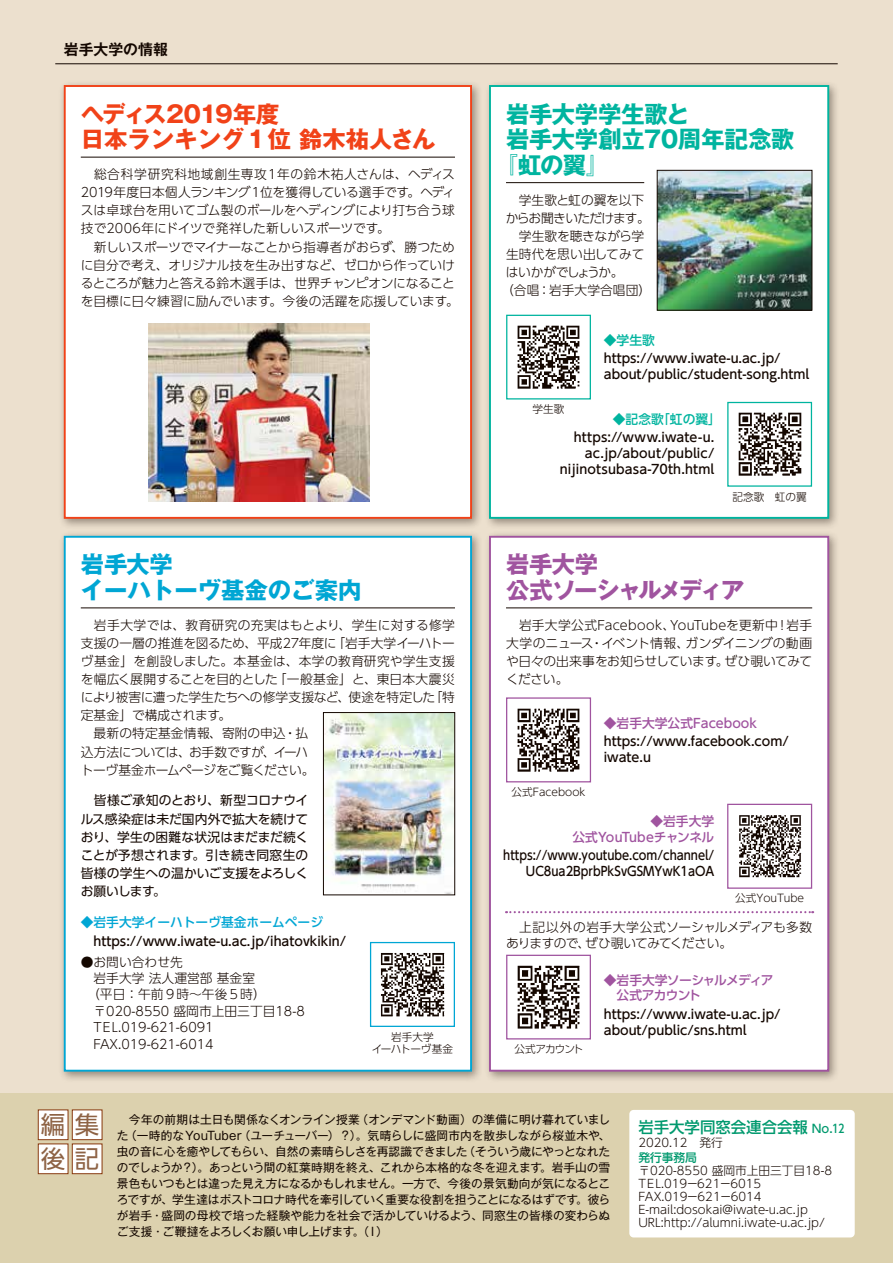
<style>
.page{position:relative;width:893px;height:1263px;background:#fff}
.page>*{position:absolute;margin:0;border:0;box-sizing:border-box;transform-origin:0 0}
.t1{font:24.45px/34px "UD Shin Go Pro";color:#8e6345}
.t2{font:700 23.4px "Gothic MB101 Pro";letter-spacing:-.015em;color:#00b49f}
.t3{font:700 23.4px/25.5px "Gothic MB101 Pro";letter-spacing:-.005em;color:#f14218}
.t4{font:700 23.4px/25.5px "Gothic MB101 Pro";color:#00a6d4}
.t5{font:700 23.4px/25.5px "Gothic MB101 Pro";letter-spacing:-.065em;color:#a0549f}
.t6{font:500 15.45px "UD Shin Go Pro";color:#00996e}
.t7{font:700 14.85px "Gothic MB101 Pro De";color:#140700}
.t8{font:300 12.75px/18.1px "UD Shin Go Pro";letter-spacing:-.005em;color:#140700}
.t9{font:500 12.75px/15.9px "UD Shin Go Pro";color:#140700}
.t10{font:12.75px/18.1px "UD Shin Go Pro";letter-spacing:-.01em;color:#140700;text-align:justify}
.t11{font:500 12.75px/15.9px "UD Shin Go Pro";color:#140700;text-align:right;scale:.9 1}
.t12{font:500 12.75px/15.9px "UD Shin Go Pro";color:#a0549f;text-align:right}
.t13{font:300 12.75px "UD Shin Go Pro";letter-spacing:-.065em;color:#140700}
.t14{font:500 12.75px/15.9px "UD Shin Go Pro";letter-spacing:-.05em;color:#a0549f}
.t15{font:500 12.75px "UD Shin Go Pro";color:#00a6d4}
.t16{font:500 12.75px "UD Shin Go Pro";color:#00b49f}
.t17{font:11.7px/15.9px "Gothic MB101 Pro";letter-spacing:-.02em;color:#140700;text-align:justify}
.t18{font:300 11.7px/12.8px "UD Shin Go Pro";color:#140700}
.t19{font:500 11.7px "UD Shin Go Pro";color:#00996e}
.t20{font:300 10.65px/11.1px "UD Shin Go Pro";color:#140700;text-align:center}
.t21{font:300 10.65px "UD Shin Go Pro";letter-spacing:-.08em;color:#140700}
.s1{font-size:11.7px}
</style>
<div class="page">
<div style="left:0;top:1093px;width:893px;height:170px;background:#dcd1ae"></div>
<div style="left:0;top:0;width:893px;height:1093px;background:#ece0ce"></div>
<div style="left:59px;top:80px;width:424px;height:450px;background:#140700;opacity:.4"></div>
<div style="left:64px;top:85px;width:408px;height:434px;background:#fff;border:2px solid #f14218"></div>
<div style="left:59px;top:531px;width:424px;height:552px;background:#140700;opacity:.4"></div>
<div style="left:64px;top:536px;width:408px;height:535px;background:#fff;border:2px solid #00a6d4"></div>
<div style="left:484px;top:531px;width:356px;height:552px;background:#140700;opacity:.4"></div>
<div style="left:489px;top:536px;width:340px;height:535px;background:#fff;border:2px solid #a0549f"></div>
<div style="left:484px;top:80px;width:356px;height:450px;background:#140700;opacity:.4"></div>
<div style="left:489px;top:85px;width:340px;height:434px;background:#fff;border:2px solid #00b49f"></div>
<hr style="left:55px;top:64px;width:783px;height:1px;background:#140700">
<div style="left:38px;top:1110px;width:30px;height:30px;background:#fff"></div>
<div style="left:38px;top:1110px;width:30px;height:30px;border:1px solid #883a0f"></div>
<div style="left:72px;top:1110px;width:30px;height:30px;background:#fff"></div>
<div style="left:72px;top:1110px;width:30px;height:30px;border:1px solid #883a0f"></div>
<div style="left:38px;top:1144px;width:30px;height:30px;background:#fff"></div>
<div style="left:38px;top:1144px;width:30px;height:30px;border:1px solid #883a0f"></div>
<div style="left:72px;top:1144px;width:30px;height:30px;background:#fff"></div>
<div style="left:72px;top:1144px;width:30px;height:30px;border:1px solid #883a0f"></div>
<div style="left:629px;top:1110px;width:226px;height:127px;background:#fff;border-radius:4px"></div>
<hr style="left:81px;top:157px;width:374px;height:1px;background:#140700">
<hr style="left:506px;top:182px;width:138px;height:1px;background:#140700">
<hr style="left:81px;top:608px;width:374px;height:1px;background:#140700">
<hr style="left:506px;top:608px;width:306px;height:1px;background:#140700">
<img style="left:739px;top:815px;width:63px;height:63px">
<div style="left:727px;top:804px;width:85px;height:85px;border:1px solid #a0549f"></div>
<img style="left:517px;top:708px;width:63px;height:64px">
<div style="left:506px;top:697px;width:85px;height:85px;border:1px solid #a0549f"></div>
<img style="left:517px;top:965px;width:63px;height:64px">
<div style="left:506px;top:955px;width:85px;height:84px;border:1px solid #a0549f"></div>
<img style="left:517px;top:325px;width:63px;height:64px">
<div style="left:506px;top:315px;width:85px;height:84px;border:1px solid #00b49f"></div>
<img style="left:738px;top:412px;width:64px;height:64px">
<div style="left:727px;top:402px;width:85px;height:85px;border:1px solid #00b49f"></div>
<img style="left:381px;top:953px;width:64px;height:64px">
<div style="left:370px;top:942px;width:85px;height:85px;border:1px solid #00a6d4"></div>
<img style="left:659px;top:172px;width:151px;height:136px">
<div style="left:657px;top:170px;width:155px;height:140px;border:1px solid #140700"></div>
<img style="left:149px;top:323px;width:221px;height:179px">
<img style="left:325px;top:714px;width:128px;height:179px">
<div style="left:323px;top:712px;width:132px;height:183px;border:1px solid #140700"></div>
<svg style="left:506px;top:911px;width:307px;height:2px"></svg>
<p class="t7" style="left:64px;top:37px;width:106px">岩手大学の情報</p>
<h2 class="t3" style="left:81px;top:98px;width:356px">ヘディス2019年度<br>日本ランキング１位 鈴木祐人さん</h2>
<p class="t8" style="left:81px;top:165px;width:379px">　総合科学研究科地域創生専攻１年の鈴木祐人さんは、ヘディス2019年度日本個人ランキング１位を獲得している選手です。ヘディスは卓球台を用いてゴム製のボールをヘディングにより打ち合う球技で2006年にドイツで発祥した新しいスポーツです。<br>　新しいスポーツでマイナーなことから指導者がおらず、勝つために自分で考え、オリジナル技を生み出すなど、ゼロから作っていけるところが魅力と答える鈴木選手は、世界チャンピオンになることを目標に日々練習に励んでいます。今後の活躍を応援しています。</p>
<h2 class="t4" style="left:81px;top:549px;width:282px">岩手大学<br>イーハトーヴ基金のご案内</h2>
<p class="t8" style="left:81px;top:616px;width:376px">　岩手大学では、教育研究の充実はもとより、学生に対する修学支援の一層の推進を図るため、平成27年度に「岩手大学イーハトーヴ基金」を創設しました。本基金は、本学の教育研究や学生支援を幅広く展開することを目的とした「一般基金」と、東日本大震災により被害に遭った学生たちへの修学支援など、使途を特定した「特定基金」で構成されます。<br>　最新の特定基金情報、寄附の申込・払<br>込方法については、お手数ですが、イーハ<br>トーヴ基金ホームページをご覧ください。</p>
<p class="t10" style="left:81px;top:791px;width:229px">　皆様ご承知のとおり、新型コロナウイルス感染症は未だ国内外で拡大を続けており、学生の困難な状況はまだまだ続くことが予想されます。引き続き同窓生の皆様の学生への温かいご支援をよろしくお願いします。</p>
<p class="t15" style="left:81px;top:912px;width:244px">◆岩手大学イーハトーヴ基金ホームページ</p>
<p class="t9" style="left:81px;top:932px;width:267px">　https://www.iwate-u.ac.jp/ihatovkikin/</p>
<p class="t8" style="left:81px;top:952px;width:104px">●お問い合わせ先</p>
<p class="t8" style="left:81px;top:968px;width:176px">　岩手大学 法人運営部 基金室</p>
<p class="t8" style="left:87px;top:985px;width:180px">（平日：午前９時～午後５時）</p>
<p class="t8" style="left:81px;top:1001px;width:226px">　〒020-8550 盛岡市上田三丁目18-8</p>
<p class="t8" style="left:81px;top:1018px;width:134px">　TEL.019-621-6091</p>
<p class="t8" style="left:81px;top:1034px;width:134px">　FAX.019-621-6014</p>
<p class="t20" style="left:372px;top:1031px;width:83px">岩手大学<br>イーハトーヴ基金</p>
<h2 class="t2" style="left:506px;top:94px;width:185px">岩手大学学生歌と</h2>
<h2 class="t2" style="left:506px;top:120px;width:290px">岩手大学創立70周年記念歌</h2>
<h2 class="t2" style="left:494px;top:145px;width:117px">『虹の翼』</h2>
<p class="t8" style="left:506px;top:190px;width:140px">　学生歌と虹の翼を以下</p>
<p class="t13" style="left:506px;top:208px;width:146px">からお聞きいただけます。</p>
<p class="t8" style="left:506px;top:226px;width:140px">　学生歌を聴きながら学</p>
<p class="t8" style="left:506px;top:245px;width:140px">生時代を思い出してみて</p>
<p class="t13" style="left:506px;top:262px;width:119px">はいかがでしょうか。</p>
<p class="t8" style="left:501px;top:281px;width:151px">（合唱：岩手大学合唱団）</p>
<p class="t16" style="left:604px;top:330px;width:53px">◆学生歌</p>
<p class="t9" style="left:604px;top:350px;width:207px">https://www.iwate-u.ac.jp/ about/public/student-song.html</p>
<p class="t16" style="left:613px;top:409px;width:110px">◆記念歌「虹の翼」</p>
<p class="t9" style="left:560px;top:429px;width:156px;text-align:right">https://www.iwate-u. ac.jp/about/public/ nijinotsubasa-70th.html</p>
<p class="t20" style="left:533px;top:403px;width:33px">学生歌</p>
<p class="t20" style="left:732px;top:490px;width:76px">記念歌　虹の翼</p>
<h2 class="t5" style="left:506px;top:549px;width:240px">岩手大学<br>公式ソーシャルメディア</h2>
<p class="t8" style="left:506px;top:616px;width:308px;text-align:justify">　岩手大学公式Facebook、YouTubeを更新中！岩手大学のニュース・イベント情報、ガンダイニングの動画や日々の出来事をお知らせしています。ぜひ覗いてみてください。</p>
<p class="t20" style="left:511px;top:786px;width:76px">公式Facebook</p>
<p class="t12" style="left:604px;top:714px;width:155px">◆岩手大学公式Facebook</p>
<p class="t9" style="left:604px;top:732px;width:186px">https://www.facebook.com/ iwate.u</p>
<p class="t12" style="left:572px;top:813px;width:144px">◆岩手大学<br>公式YouTubeチャンネル</p>
<p class="t11" style="left:503px;top:847px;width:236px">https://www.youtube.com/channel/<br>UC8ua2BprbPkSvGSMYwK1aOA</p>
<p class="t20" style="left:735px;top:892px;width:71px">公式YouTube</p>
<p class="t8" style="left:506px;top:919px;width:308px;line-height:15.9px">　上記以外の岩手大学公式ソーシャルメディアも多数ありますので、ぜひ覗いてみてください。</p>
<p class="t21" style="left:514px;top:1041px;width:71px">公式アカウント</p>
<p class="t14" style="left:604px;top:971px;width:171px">◆岩手大学ソーシャルメディア　公式アカウント</p>
<p class="t9" style="left:604px;top:1005px;width:178px">https://www.iwate-u.ac.jp/ about/public/sns.html</p>
<h1 class="t1" style="left:41px;top:1107px;width:60px">編集後記</h1>
<p class="t17" style="left:117px;top:1110px;width:495px">　今年の前期は土日も関係なくオンライン授業（オンデマンド動画）の準備に明け暮れていました（一時的なYouTuber（ユーチューバー）？）。気晴らしに盛岡市内を散歩しながら桜並木や、虫の音に心を癒やしてもらい、自然の素晴らしさを再認識できました（そういう歳にやっとなれたのでしょうか？）。あっという間の紅葉時期を終え、これから本格的な冬を迎えます。岩手山の雪景色もいつもとは違った見え方になるかもしれません。一方で、今後の景気動向が気になるところですが、学生達はポストコロナ時代を牽引していく重要な役割を担うことになるはずです。彼らが岩手・盛岡の母校で培った経験や能力を社会で活かしていけるよう、同窓生の皆様の変わらぬご支援・ご鞭撻をよろしくお願い申し上げます。（ I ）</p>
<p class="t6" style="left:638px;top:1114px;width:207px">岩手大学同窓会連合会報 <span class="s1">No.12</span></p>
<p class="t18" style="left:638px;top:1136px;width:86px">2020.12　発行</p>
<p class="t19" style="left:638px;top:1148px;width:60px">発行事務局</p>
<p class="t18" style="left:638px;top:1164px;width:195px">〒020-8550 盛岡市上田三丁目18-8<br>TEL.019ー621ー6015<br>FAX.019ー621ー6014<br>E-mail:dosokai@iwate-u.ac.jp<br>URL:http://alumni.iwate-u.ac.jp/</p>
</div>
